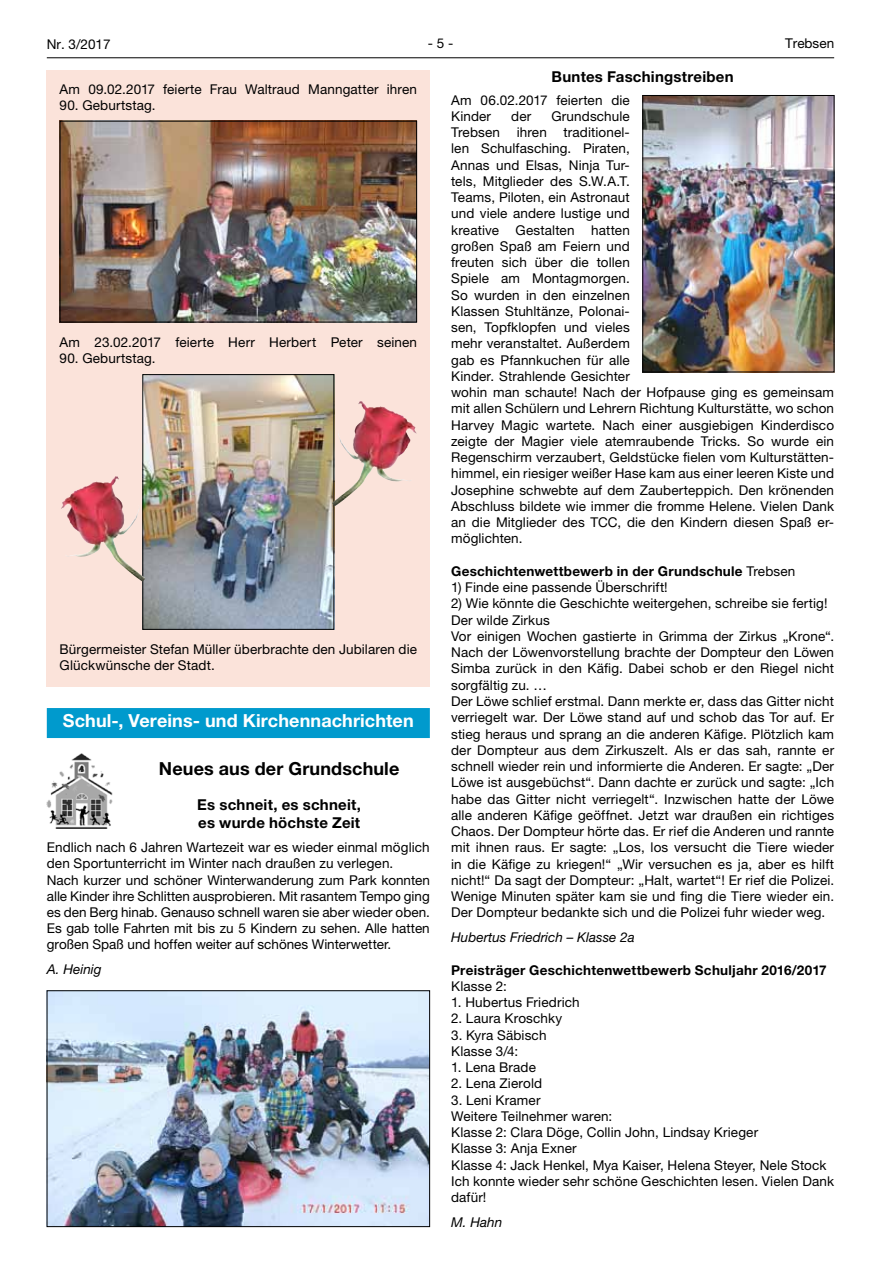
<style>
.page{position:relative;width:881px;height:1263px;background:#fff}
.page>*{position:absolute;margin:0;border:0;box-sizing:border-box;transform-origin:0 0}
.t1{font:700 18px "Helvetica Neue LT";letter-spacing:.005em;color:#fff}
.t2{font:700 18px "Helvetica Neue LT";letter-spacing:.01em;color:#000}
.t3{font:700 15px/18px "Helvetica Neue LT";letter-spacing:.015em;color:#000}
.t4{font:13.5px/16.2px "Helvetica Neue LT";letter-spacing:.01em;color:#000}
.t5{font:700 13.5px "Helvetica Neue LT";letter-spacing:.02em;color:#000}
.t6{font:italic 13.5px "Helvetica Neue LT";color:#000}
.s1{font-weight:400}
</style>
<div class="page">
<hr style="left:47px;top:57px;width:786px;height:1px;background:#000">
<div style="left:47px;top:70px;width:382px;height:617px;background:#fbe3da"></div>
<img style="left:62px;top:123px;width:352px;height:197px">
<div style="left:60px;top:121px;width:356px;height:201px;border:1px solid #000"></div>
<img style="left:144px;top:376px;width:188px;height:251px">
<div style="left:142px;top:374px;width:192px;height:255px;border:1px solid #000"></div>
<img style="left:61px;top:477px;width:54px;height:54px">
<div style="left:47px;top:708px;width:382px;height:30px;background:#009acd"></div>
<img style="left:338px;top:401px;width:27px;height:55px">
<svg style="left:55px;top:828px;width:53px;height:1px"></svg>
<img style="left:47px;top:754px;width:66px;height:74px">
<img style="left:49px;top:992px;width:378px;height:233px">
<div style="left:47px;top:990px;width:382px;height:237px;border:1px solid #000"></div>
<img style="left:644px;top:97px;width:187px;height:273px">
<div style="left:642px;top:95px;width:191px;height:277px;border:1px solid #000"></div>
<p class="t4" style="left:47px;top:36px;width:65px">Nr. 3/2017</p>
<p class="t4" style="left:427px;top:35px;width:27px">- 5 -</p>
<p class="t4" style="left:784px;top:35px;width:51px">Trebsen</p>
<p class="t4" style="left:60px;top:80px;width:359px">Am 09.02.2017 feierte Frau Waltraud Manngatter ihren</p>
<p class="t4" style="left:60px;top:97px;width:98px">90. Geburtstag.</p>
<p class="t3" style="left:551px;top:67px;width:183px">Buntes Faschingstreiben</p>
<p class="t4" style="left:451px;top:91px;width:180px">Am 06.02.2017 feierten die<br>Kinder</p>
<p class="t4" style="left:451px;top:108px;width:384px;text-indent:100px">Grundschule<br>Trebsen ihren traditionel-<br>len Schulfasching. Piraten,<br>Annas und Elsas, Ninja Tur-<br>tels, Mitglieder des S.W.A.T.<br>Teams, Piloten, ein Astronaut<br>und viele andere lustige und<br>kreative Gestalten hatten<br>großen Spaß am Feiern und<br>freuten sich über die tollen<br>Spiele am Montagmorgen.<br>So wurden in den einzelnen<br>Klassen Stuhltänze, Polonai-<br>sen, Topfklopfen und vieles<br>mehr veranstaltet. Außerdem<br>gab es Pfannkuchen für alle<br>Kinder. Strahlende Gesichter<br>wohin man schaute! Nach der Hofpause ging es gemeinsam mit allen Schülern und Lehrern Richtung Kulturstätte, wo schon Harvey Magic wartete. Nach einer ausgiebigen Kinderdisco zeigte der Magier viele atemraubende Tricks. So wurde ein Regenschirm verzaubert, Geldstücke fielen vom Kulturstätten&shy;himmel, ein riesiger weißer Hase kam aus einer leeren Kiste und Josephine schwebte auf dem Zauberteppich. Den krönenden Abschluss bildete wie immer die fromme Helene. Vielen Dank an die Mitglieder des TCC, die den Kindern diesen Spaß er&shy;möglichten.</p>
<p class="t5" style="left:451px;top:563px;width:345px">Geschichtenwettbewerb in der Grundschule <span class="s1">Trebsen</span></p>
<p class="t4" style="left:451px;top:579px;width:218px">1) Finde eine passende Überschrift!</p>
<p class="t4" style="left:451px;top:595px;width:384px">2) Wie könnte die Geschichte weitergehen, schreibe sie fertig!<br>Der wilde Zirkus<br>Vor einigen Wochen gastierte in Grimma der Zirkus „Krone“.<br>Nach der Löwenvorstellung brachte der Dompteur den Löwen Simba zurück in den Käfig. Dabei schob er den Riegel nicht sorgfältig zu. …<br>Der Löwe schlief erstmal. Dann merkte er, dass das Gitter nicht verriegelt war. Der Löwe stand auf und schob das Tor auf. Er stieg heraus und sprang an die anderen Käfige. Plötzlich kam der Dompteur aus dem Zirkuszelt. Als er das sah, rannte er schnell wieder rein und informierte die Anderen. Er sagte: „Der Löwe ist ausgebüchst“. Dann dachte er zurück und sagte: „Ich habe das Gitter nicht verriegelt“. Inzwischen hatte der Löwe alle anderen Käfige geöffnet. Jetzt war draußen ein richtiges Chaos. Der Dompteur hörte das. Er rief die Anderen und rannte mit ihnen raus. Er sagte: „Los, los versucht die Tiere wieder in die Käfige zu kriegen!“ „Wir versuchen es ja, aber es hilft nicht!“ Da sagt der Dompteur: „Halt, wartet“! Er rief die Polizei.<br>Wenige Minuten später kam sie und fing die Tiere wieder ein.<br>Der Dompteur bedankte sich und die Polizei fuhr wieder weg.</p>
<p class="t6" style="left:451px;top:929px;width:185px">Hubertus Friedrich – Klasse 2a</p>
<p class="t5" style="left:451px;top:961px;width:377px">Preisträger Geschichtenwettbewerb Schuljahr 2016/2017</p>
<p class="t4" style="left:451px;top:978px;width:57px">Klasse 2:</p>
<p class="t4" style="left:451px;top:994px;width:130px">1. Hubertus Friedrich</p>
<p class="t4" style="left:451px;top:1010px;width:113px">2. Laura Kroschky</p>
<p class="t4" style="left:451px;top:1026px;width:97px">3. Kyra Säbisch<br>Klasse 3/4:</p>
<p class="t4" style="left:451px;top:1059px;width:86px">1. Lena Brade</p>
<p class="t4" style="left:451px;top:1075px;width:92px">2. Lena Zierold</p>
<p class="t4" style="left:451px;top:1091px;width:384px">3. Leni Kramer<br>Weitere Teilnehmer waren:<br>Klasse 2: Clara Döge, Collin John, Lindsay Krieger<br>Klasse 3: Anja Exner<br>Klasse 4: Jack Henkel, Mya Kaiser, Helena Steyer, Nele Stock Ich konnte wieder sehr schöne Geschichten lesen. Vielen Dank dafür!</p>
<p class="t6" style="left:451px;top:1214px;width:53px">M. Hahn</p>
<p class="t4" style="left:511px;top:108px;width:22px">der</p>
<p class="t4" style="left:60px;top:334px;width:359px">Am 23.02.2017 feierte Herr Herbert Peter seinen</p>
<p class="t4" style="left:60px;top:350px;width:98px">90. Geburtstag.</p>
<p class="t4" style="left:60px;top:641px;width:359px">Bürgermeister Stefan Müller überbrachte den Jubilaren die<br>Glückwünsche der Stadt.</p>
<h1 class="t1" style="left:63px;top:710px;width:352px">Schul-, Vereins- und Kirchennachrichten</h1>
<h1 class="t2" style="left:159px;top:757px;width:242px">Neues aus der Grundschule</h1>
<p class="t3" style="left:197px;top:795px;width:165px">Es schneit, es schneit, es wurde höchste Zeit</p>
<p class="t4" style="left:47px;top:839px;width:384px">Endlich nach 6 Jahren Wartezeit war es wieder einmal möglich den Sportunterricht im Winter nach draußen zu verlegen.<br>Nach kurzer und schöner Winterwanderung zum Park konnten alle Kinder ihre Schlitten ausprobieren. Mit rasantem Tempo ging es den Berg hinab. Genauso schnell waren sie aber wieder oben.<br>Es gab tolle Fahrten mit bis zu 5 Kindern zu sehen. Alle hatten großen Spaß und hoffen weiter auf schönes Winterwetter.</p>
<p class="t6" style="left:47px;top:961px;width:56px">A. Heinig</p>
</div>
